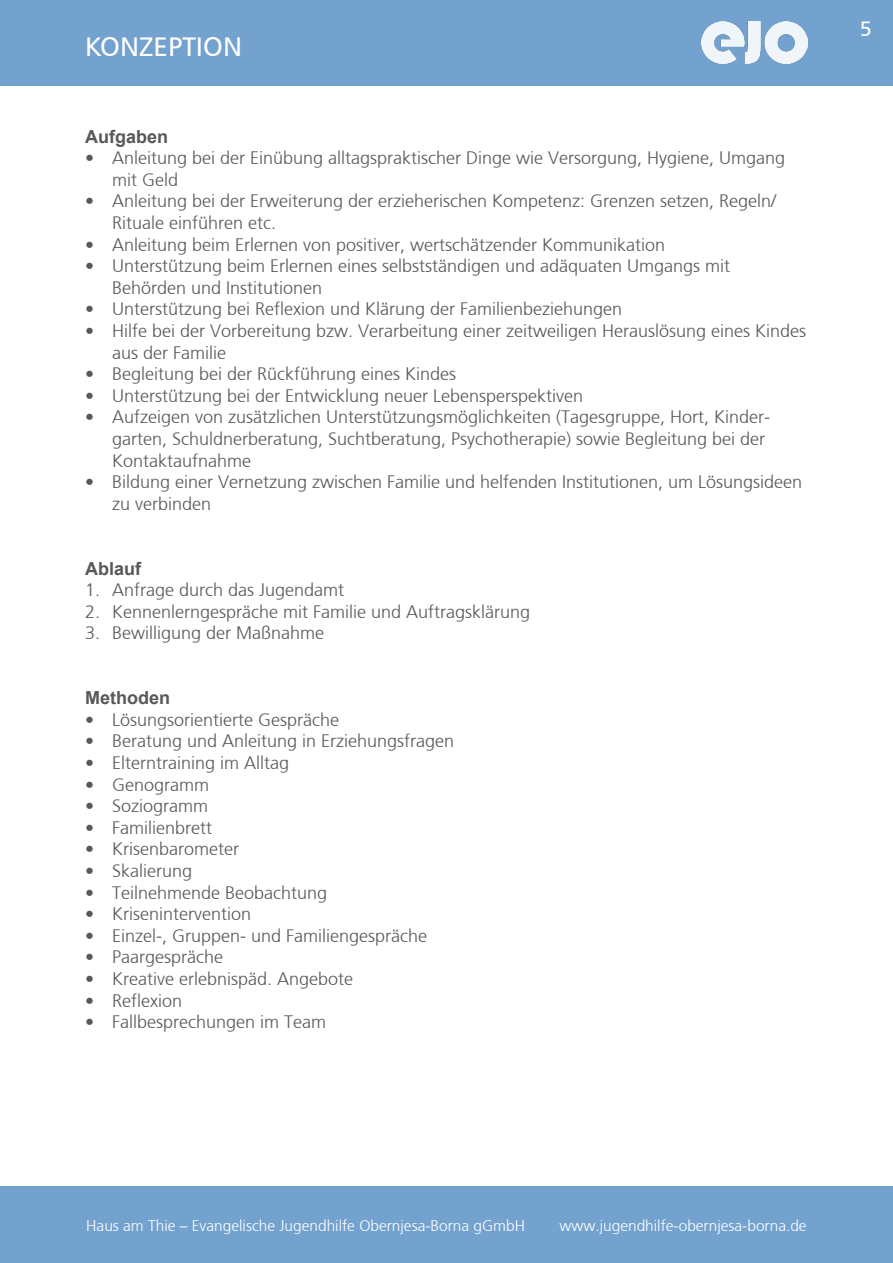
<style>
.page{position:relative;width:893px;height:1263px;background:#fff}
.page>*{position:absolute;margin:0;border:0;box-sizing:border-box;transform-origin:0 0}
.t1{font:27px "Frutiger";color:#fff}
.t2{font:21px "Frutiger";color:#fff}
.t3{font:300 18px/21.6px "Frutiger";color:#57585a}
.t4{font:700 18px "Arial";color:#57585a}
.t5{font:300 15.45px "Frutiger";color:#fff}
</style>
<div class="page">
<div style="left:0;top:0;width:893px;height:85px;background:#73a2ce"></div>
<img style="left:702px;top:21px;width:106px;height:43px">
<div style="left:0;top:1186px;width:893px;height:77px;background:#73a2ce"></div>
<p class="t1" style="left:85px;top:29px;width:158px">KONZEPTION</p>
<p class="t4" style="left:85px;top:124px;width:84px">Aufgaben</p>
<p class="t3" style="left:112px;top:147px;width:675px;text-indent:-27px">• Anleitung bei der Einübung alltagspraktischer Dinge wie Versorgung, Hygiene, Umgang mit Geld</p>
<p class="t3" style="left:112px;top:190px;width:666px;text-indent:-27px">• Anleitung bei der Erweiterung der erzieherischen Kompetenz: Grenzen setzen, Regeln/<br>Rituale einführen etc.</p>
<p class="t3" style="left:85px;top:234px;width:582px">• Anleitung beim Erlernen von positiver, wertschätzender Kommunikation</p>
<p class="t3" style="left:112px;top:255px;width:620px;text-indent:-27px">• Unterstützung beim Erlernen eines selbstständigen und adäquaten Umgangs mit<br>Behörden und Institutionen</p>
<p class="t3" style="left:85px;top:298px;width:539px">• Unterstützung bei Reflexion und Klärung der Familienbeziehungen</p>
<p class="t3" style="left:112px;top:320px;width:696px;text-indent:-27px">• Hilfe bei der Vorbereitung bzw. Verarbeitung einer zeitweiligen Herauslösung eines Kindes aus der Familie</p>
<p class="t3" style="left:85px;top:363px;width:373px">• Begleitung bei der Rückführung eines Kindes</p>
<p class="t3" style="left:85px;top:385px;width:500px">• Unterstützung bei der Entwicklung neuer Lebensperspektiven</p>
<p class="t3" style="left:112px;top:406px;width:660px;text-indent:-27px">• Aufzeigen von zusätzlichen Unterstützungsmöglichkeiten (Tagesgruppe, Hort, Kinder&shy;garten, Schuldnerberatung, Suchtberatung, Psychotherapie) sowie Begleitung bei der<br>Kontaktaufnahme</p>
<p class="t3" style="left:112px;top:471px;width:692px;text-indent:-27px">• Bildung einer Vernetzung zwischen Familie und helfenden Institutionen, um Lösungsideen zu verbinden</p>
<p class="t4" style="left:85px;top:556px;width:57px">Ablauf</p>
<p class="t3" style="left:85px;top:579px;width:261px">1. Anfrage durch das Jugendamt</p>
<p class="t3" style="left:85px;top:601px;width:447px">2. Kennenlerngespräche mit Familie und Auftragsklärung</p>
<p class="t3" style="left:85px;top:622px;width:241px">3. Bewilligung der Maßnahme</p>
<p class="t4" style="left:85px;top:685px;width:86px">Methoden</p>
<p class="t3" style="left:85px;top:709px;width:256px">• Lösungsorientierte Gespräche</p>
<p class="t3" style="left:85px;top:730px;width:371px">• Beratung und Anleitung in Erziehungsfragen</p>
<p class="t3" style="left:85px;top:752px;width:205px">• Elterntraining im Alltag</p>
<p class="t3" style="left:85px;top:774px;width:126px">• Genogramm</p>
<p class="t3" style="left:85px;top:795px;width:124px">• Soziogramm</p>
<p class="t3" style="left:85px;top:817px;width:128px">• Familienbrett</p>
<p class="t3" style="left:85px;top:838px;width:155px">• Krisenbarometer</p>
<p class="t3" style="left:85px;top:860px;width:109px">• Skalierung</p>
<p class="t3" style="left:85px;top:882px;width:244px">• Teilnehmende Beobachtung</p>
<p class="t3" style="left:85px;top:903px;width:167px">• Krisenintervention</p>
<p class="t3" style="left:85px;top:925px;width:344px">• Einzel-, Gruppen- und Familiengespräche</p>
<p class="t3" style="left:85px;top:946px;width:140px">• Paargespräche</p>
<p class="t3" style="left:85px;top:968px;width:270px">• Kreative erlebnispäd. Angebote</p>
<p class="t3" style="left:85px;top:990px;width:99px">• Reflexion</p>
<p class="t3" style="left:85px;top:1011px;width:243px">• Fallbesprechungen im Team</p>
<p class="t2" style="left:860px;top:16px;width:14px">5</p>
<p class="t5" style="left:86px;top:1217px;width:440px">Haus am Thie – Evangelische Jugendhilfe Obernjesa-Borna gGmbH</p>
<p class="t5" style="left:559px;top:1217px;width:249px">www.jugendhilfe-obernjesa-borna.de</p>
</div>
